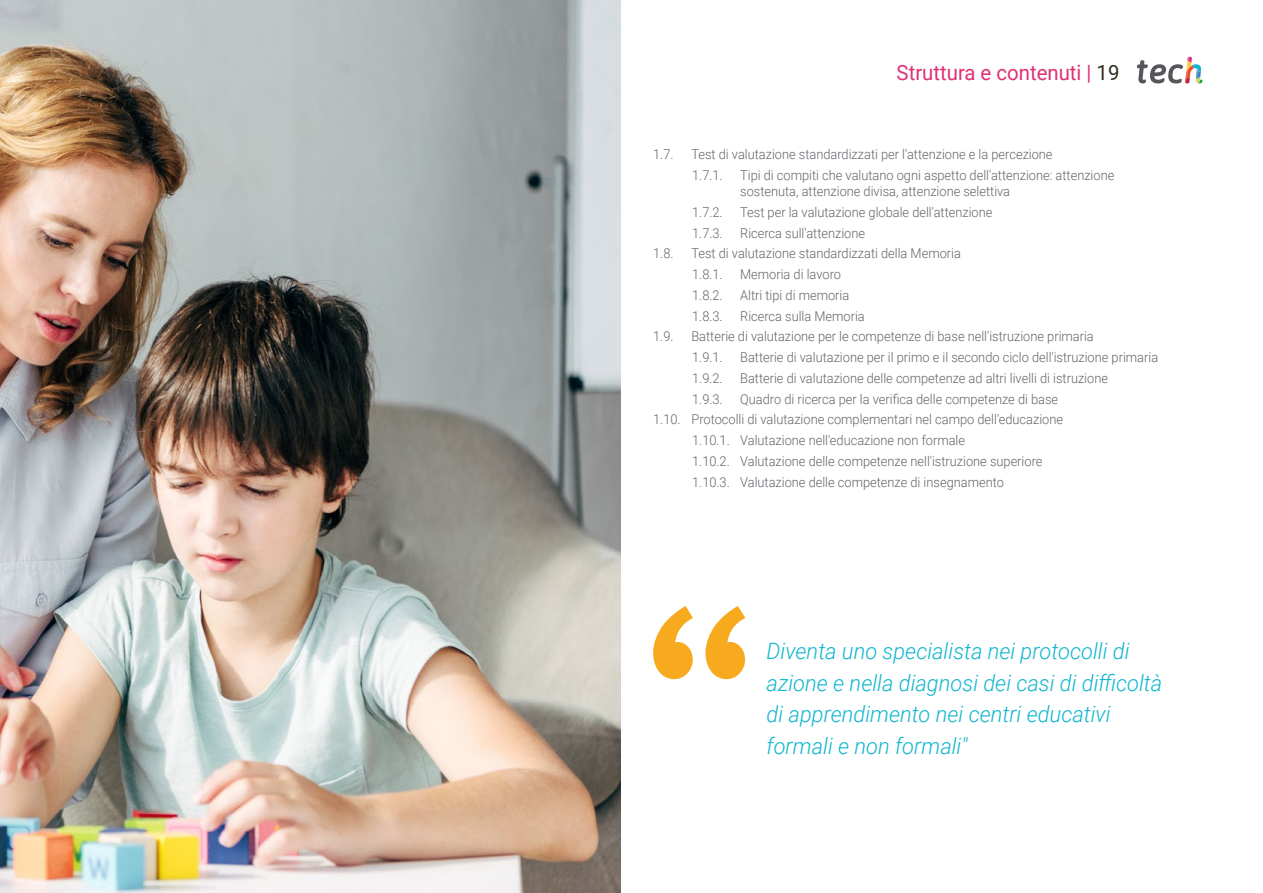
<style>
.page{position:relative;width:1263px;height:893px;background:#fff}
.page>*{position:absolute;margin:0;border:0;box-sizing:border-box;transform-origin:0 0}
.t1{font:italic 300 22.5px/31.5px "Roboto";color:#0fb6cf}
.t2{font:21px "Roboto";color:#df3174}
.t3{font:300 13.5px/20.7px "Roboto";color:#61646a;scale:.95 1}
.s1{color:#312e20}
</style>
<div class="page">
<img style="left:0;top:0;width:621px;height:893px">
<svg style="left:1137px;top:57px;width:65px;height:27px"></svg>
<svg style="left:653px;top:606px;width:92px;height:73px"></svg>
<h2 class="t2" style="left:897px;top:57px;width:224px">Struttura e contenuti | <span class="s1">19</span></h2>
<p class="t3" style="left:653px;top:143px;width:23px">1.7.</p>
<p class="t3" style="left:691px;top:143px;width:382px">Test di valutazione standardizzati per l'attenzione e la percezione<br>1.7.1.</p>
<p class="t3" style="left:740px;top:166px;width:395px;line-height:16.5px">Tipi di compiti che valutano ogni aspetto dell'attenzione: attenzione sostenuta, attenzione divisa, attenzione selettiva</p>
<p class="t3" style="left:692px;top:201px;width:34px">1.7.2.</p>
<p class="t3" style="left:740px;top:201px;width:267px">Test per la valutazione globale dell'attenzione</p>
<p class="t3" style="left:692px;top:222px;width:34px">1.7.3.</p>
<p class="t3" style="left:740px;top:222px;width:133px">Ricerca sull'attenzione</p>
<p class="t3" style="left:653px;top:243px;width:23px">1.8.</p>
<p class="t3" style="left:691px;top:243px;width:285px">Test di valutazione standardizzati della Memoria<br>1.8.1.</p>
<p class="t3" style="left:740px;top:264px;width:108px">Memoria di lavoro</p>
<p class="t3" style="left:692px;top:284px;width:34px">1.8.2.</p>
<p class="t3" style="left:740px;top:284px;width:116px">Altri tipi di memoria</p>
<p class="t3" style="left:692px;top:305px;width:34px">1.8.3.</p>
<p class="t3" style="left:740px;top:305px;width:133px">Ricerca sulla Memoria</p>
<p class="t3" style="left:653px;top:326px;width:23px">1.9.</p>
<p class="t3" style="left:691px;top:326px;width:425px">Batterie di valutazione per le competenze di base nell'istruzione primaria<br>1.9.1.</p>
<p class="t3" style="left:740px;top:347px;width:441px">Batterie di valutazione per il primo e il secondo ciclo dell'istruzione primaria</p>
<p class="t3" style="left:692px;top:367px;width:34px">1.9.2.</p>
<p class="t3" style="left:740px;top:367px;width:389px">Batterie di valutazione delle competenze ad altri livelli di istruzione</p>
<p class="t3" style="left:692px;top:388px;width:34px">1.9.3.</p>
<p class="t3" style="left:740px;top:388px;width:336px">Quadro di ricerca per la verifica delle competenze di base</p>
<p class="t3" style="left:653px;top:409px;width:433px">1.10. Protocolli di valutazione complementari nel campo dell'educazione</p>
<p class="t3" style="left:692px;top:430px;width:289px">1.10.1. Valutazione nell'educazione non formale</p>
<p class="t3" style="left:692px;top:450px;width:370px">1.10.2. Valutazione delle competenze nell'istruzione superiore</p>
<p class="t3" style="left:692px;top:471px;width:330px">1.10.3. Valutazione delle competenze di insegnamento</p>
<h1 class="t1" style="left:766px;top:635px;width:397px">Diventa uno specialista nei protocolli di azione e nella diagnosi dei casi di difficoltà di apprendimento nei centri educativi formali e non formali"</h1>
</div>
